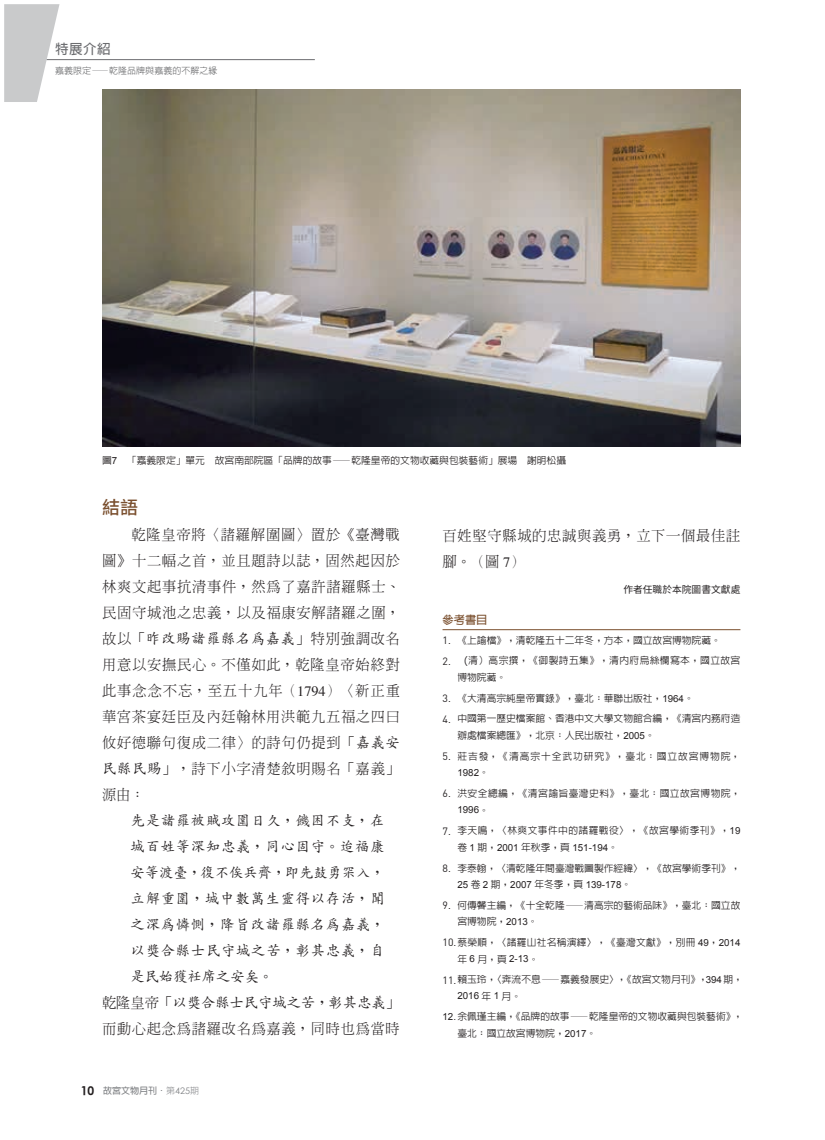
<style>
.page{position:relative;width:825px;height:1140px;background:#fff}
.page>*{position:absolute;margin:0;border:0;box-sizing:border-box;transform-origin:0 0}
.t1{font:500 18px "Noto Sans CJ Ktc";color:#7a4f2e}
.t2{font:300 14.25px/26px "AR Ming B5";letter-spacing:.05em;color:#231f20;text-align:justify}
.t3{font:500 14.25px "AR Kai B5";letter-spacing:.06em;color:#231f20}
.t4{font:500 14.25px "AR Kai B5";color:#231f20}
.t5{font:700 13.5px "AR Hei B5";color:#6c6d70}
.t6{font:700 11.25px "AR Hei B5";color:#7a4f2e}
.t7{font:500 9.75px/16.5px "AR Hei B5";color:#231f20}
.t8{font:500 9.75px/16.5px "AR Hei B5";letter-spacing:.04em;color:#231f20}
.t9{font:9.75px "Arial";color:#231f20}
.t10{font:500 9.75px/16.5px "AR Hei B5";letter-spacing:.025em;color:#231f20}
.t11{font:500 9.75px "AR Hei B5";letter-spacing:.045em;color:#231f20}
.t12{font:500 9.75px "AR Hei B5";letter-spacing:.095em;color:#231f20}
.t13{font:9.75px "Noto Sans CJ Ktc";color:#231f20}
.t14{font:300 9px "AR Hei B5";color:#57585a}
.t15{font:700 9px "AR Hei B5";color:#808285}
.s1{font-family:"Arial";font-weight:400}
.s2{font-family:"AR Kai B5";font-weight:500}
.s3{font-family:"Times";font-weight:400}
.s4{font-family:"AR Stdkai U30"}
.s5{font-family:"AR Ming B5";font-weight:300}
.s6{font-family:"Century Gothic";font-size:12px;color:#231f20}
.s7{font-weight:300}
.s8{font-family:"Century Gothic";font-weight:400}
.s9{font-family:"DIN Pro";font-weight:400;font-size:10.5px}
.s10{font-family:"Noto Sans CJ Ktc";font-weight:400;font-size:10.5px}
.s11{font-family:"AR Hei B5";font-weight:500}
</style>
<div class="page">
<hr style="left:47px;top:59px;width:268px;height:1px;background:#6c6d70">
<hr style="left:442px;top:629px;width:298px;height:1px;background:#7a4f2e">
<img style="left:102px;top:89px;width:638px;height:357px">
<svg style="left:4px;top:4px;width:55px;height:98px"></svg>
<h3 class="t5" style="left:55px;top:42px;width:57px">特展介紹</h3>
<p class="t14" style="left:55px;top:66px;width:164px">嘉義限定—乾隆品牌與嘉義的不解之緣</p>
<p class="t7" style="left:102px;top:452px;width:465px">圖<span class="s1">7</span>　「嘉義限定」單元　故宮南部院區「品牌的故事—乾隆皇帝的文物收藏與包裝藝術」展場　謝明松攝</p>
<h1 class="t1" style="left:102px;top:497px;width:37px">結語</h1>
<p class="t2" style="left:102px;top:522px;width:299px">　　乾隆皇帝將〈諸羅解圍圖〉置於《臺灣戰圖》十二幅之首，並且題詩以誌，固然起因於林爽文起事抗清事件，然為了嘉許諸羅縣士、民固守城池之忠義，以及福康安解諸羅之圍，故以「<span class="s2">昨改賜諸羅縣名為嘉義</span>」特別強調改名用意以安撫民心。不僅如此，乾隆皇帝始終對此事念念不忘，至五十九年（<span class="s3">1794</span>）〈新正重華宮茶宴廷臣及內廷翰林用洪範九五福之四曰攸好德聯句復成二律〉的詩句仍提到「<span class="s2">嘉義安民縣民賜</span>」，詩下小字清楚敘明賜名「嘉義」源由：</p>
<h2 class="t3" style="left:102px;top:813px;width:284px">　　先是諸羅被賊攻圍日久，饑困不支，在</h2>
<h2 class="t3" style="left:130px;top:839px;width:255px">城百姓等深知忠義，同心固守。迨福康</h2>
<h2 class="t4" style="left:130px;top:865px;width:255px">安等渡臺，復不俟兵齊，即先鼓勇<span class="s4">罙</span>入，</h2>
<h2 class="t3" style="left:130px;top:891px;width:255px">立解重圍，城中數萬生靈得以存活，聞</h2>
<h2 class="t3" style="left:130px;top:917px;width:255px">之深為憐惻，降旨改諸羅縣名為嘉義，</h2>
<h2 class="t3" style="left:130px;top:943px;width:255px">以獎合縣士民守城之苦，彰其忠義，自</h2>
<h2 class="t4" style="left:130px;top:969px;width:144px">是民始獲衽席之安矣。</h2>
<h2 class="t4" style="left:102px;top:995px;width:299px"><span class="s5">乾隆皇帝「</span>以獎合縣士民守城之苦，彰其忠義<span class="s5">」</span></h2>
<h2 class="t2" style="left:102px;top:1015px;width:299px">而動心起念為諸羅改名為嘉義，同時也為當時</h2>
<p class="t15" style="left:81px;top:1086px;width:120px"><span class="s6">10</span> 故宮文物月刊·<span class="s7">第</span><span class="s8">425</span><span class="s7">期</span></p>
<h2 class="t2" style="left:442px;top:522px;width:299px">百姓堅守縣城的忠誠與義勇，立下一個最佳註腳。（圖 <span class="s3">7</span>）</h2>
<p class="t13" style="left:623px;top:584px;width:118px">作者任職於本院圖書文獻處</p>
<p class="t6" style="left:442px;top:614px;width:46px">參考書目</p>
<p class="t7" style="left:442px;top:631px;width:280px"><span class="s9">1.</span> 《上諭檔》，清乾隆五十二年冬，方本，國立故宮博物院藏。</p>
<p class="t8" style="left:457px;top:652px;width:284px;text-indent:-15px"><span class="s9">2.</span> <span class="s10">（</span>清）高宗撰，《御製詩五集》，清內府烏絲欄寫本，國立故宮博物院藏。</p>
<p class="t7" style="left:442px;top:689px;width:253px"><span class="s9">3.</span> 《大清高宗純皇帝實錄》，臺北：華聯出版社，<span class="s1">1964</span>。</p>
<p class="t7" style="left:457px;top:710px;width:284px;text-indent:-15px"><span class="s9">4.</span> 中國第一歷史檔案館、香港中文大學文物館合編，《清宮內務府造辦處檔案總匯》，北京：人民出版社，<span class="s1">2005</span>。</p>
<p class="t12" style="left:442px;top:751px;width:299px"><span class="s9">5.</span> 莊吉發，《清高宗十全武功研究》，臺北：國立故宮博物院，</p>
<p class="t9" style="left:457px;top:766px;width:33px">1982<span class="s11">。</span></p>
<p class="t11" style="left:442px;top:788px;width:299px"><span class="s9">6.</span> 洪安全總編，《清宮諭旨臺灣史料》，臺北：國立故宮博物院，</p>
<p class="t9" style="left:457px;top:803px;width:33px">1996<span class="s11">。</span></p>
<p class="t8" style="left:442px;top:822px;width:299px"><span class="s9">7.</span> 李天鳴，〈林爽文事件中的諸羅戰役〉，《故宮學術季刊》，<span class="s1">19</span></p>
<p class="t9" style="left:457px;top:840px;width:162px"><span class="s11">卷</span> 1 <span class="s11">期，</span>2001 <span class="s11">年秋季，頁</span> 151-194<span class="s11">。</span></p>
<p class="t7" style="left:442px;top:859px;width:299px"><span class="s9">8.</span> 李泰翰，〈清乾隆年間臺灣戰圖製作經緯〉，《故宮學術季刊》，</p>
<p class="t9" style="left:457px;top:878px;width:175px">25 <span class="s11">卷</span> 2 <span class="s11">期，</span>2007 <span class="s11">年冬季，頁</span> 139-178<span class="s11">。</span></p>
<p class="t7" style="left:457px;top:896px;width:284px;text-indent:-15px"><span class="s9">9.</span> 何傳馨主編，《十全乾隆—清高宗的藝術品味》，臺北：國立故宮博物院，<span class="s1">2013</span>。</p>
<p class="t10" style="left:457px;top:934px;width:284px;text-indent:-15px"><span class="s9">10.</span> 蔡榮順，〈諸羅山社名稱演繹〉，《臺灣文獻》，別冊 <span class="s1">49</span>，<span class="s1">2014</span>年 <span class="s1">6</span> 月，頁 <span class="s1">2-13</span>。</p>
<p class="t7" style="left:442px;top:971px;width:302px"><span class="s9">11.</span> 賴玉玲，〈奔流不息—嘉義發展史〉，《故宮文物月刊》，<span class="s1">394</span>期，</p>
<p class="t9" style="left:457px;top:989px;width:65px">2016 <span class="s11">年</span> 1 <span class="s11">月。</span></p>
<p class="t7" style="left:457px;top:1008px;width:287px;text-indent:-15px"><span class="s1">12.</span> 余佩瑾主編，《品牌的故事—乾隆皇帝的文物收藏與包裝藝術》，臺北：國立故宮博物院，<span class="s1">2017</span>。</p>
</div>
